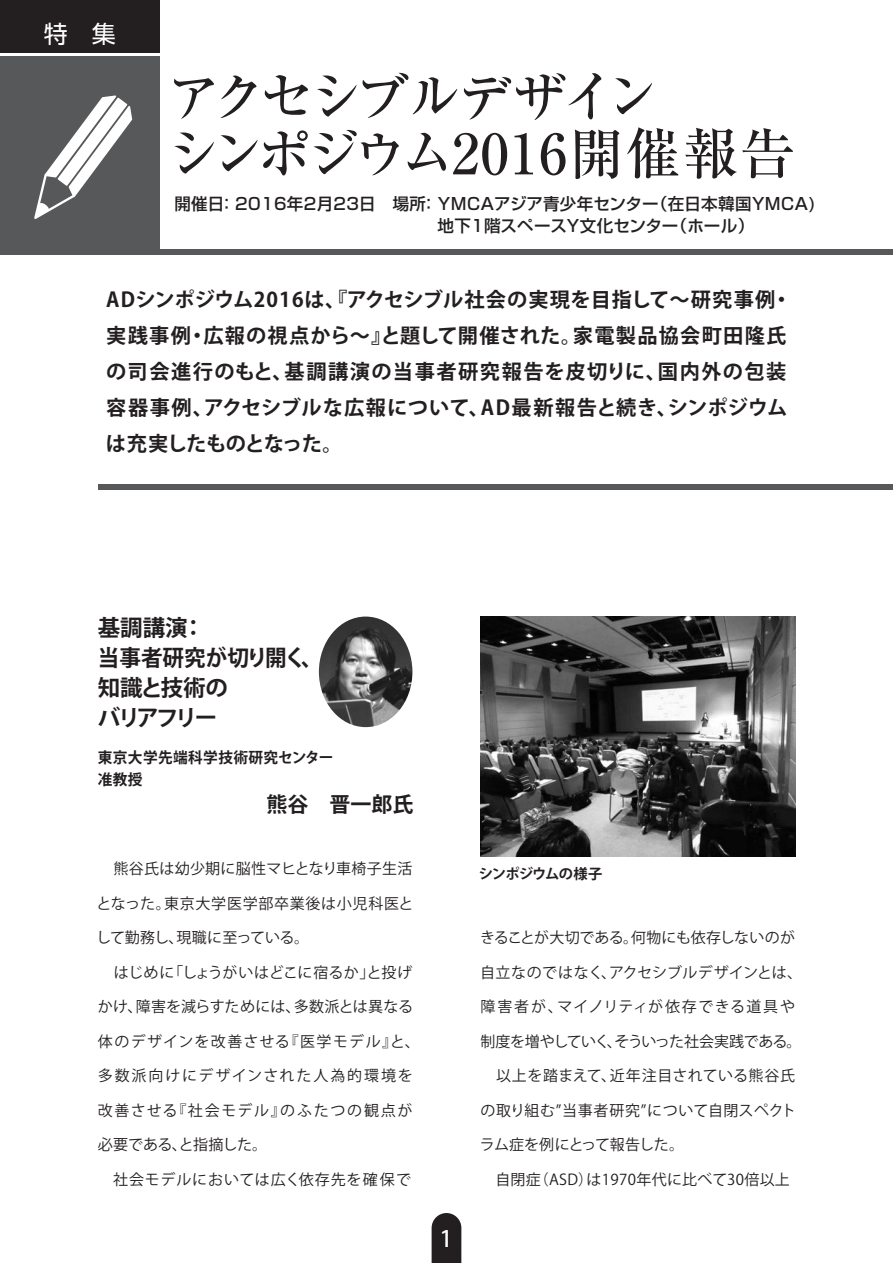
<style>
.page{position:relative;width:893px;height:1263px;background:#fff}
.page>*{position:absolute;margin:0;border:0;box-sizing:border-box;transform-origin:0 0}
.t1{font:500 55.5px/57px "Ryumin Pro";letter-spacing:-.09em;color:#231f20}
.t2{font:24px "Shin Go Pro";color:#fff}
.t3{font:700 22.5px/30px "Koz Go Pro";letter-spacing:-.005em;color:#231f20}
.t4{font:500 22.5px "Koz Go Pro";color:#fff}
.t5{font:700 21px "Koz Go Pro";color:#231f20}
.t6{font:700 20.25px/36px "Koz Go Pro";letter-spacing:.05em;color:#231f20}
.t7{font:500 16.5px/22.5px "Shin Go Pro";letter-spacing:.005em;color:#231f20}
.t8{font:15px "Koz Go Pro";letter-spacing:.02em;color:#231f20}
.t9{font:15px "Koz Go Pro";letter-spacing:-.015em;color:#231f20}
.t10{font:15px "Koz Go Pro";letter-spacing:-.03em;color:#231f20}
.t11{font:15px "Koz Go Pro";letter-spacing:-.01em;color:#231f20}
.t12{font:15px "Koz Go Pro";letter-spacing:.045em;color:#231f20}
.t13{font:15px "Koz Go Pro";letter-spacing:.085em;color:#231f20}
.t14{font:15px "Koz Go Pro";letter-spacing:.115em;color:#231f20}
.t15{font:15px "Koz Go Pro";letter-spacing:.095em;color:#231f20}
.t16{font:15px "Koz Go Pro";letter-spacing:.13em;color:#231f20}
.t17{font:15px "Koz Go Pro";letter-spacing:.06em;color:#231f20}
.t18{font:700 15px/22.5px "Koz Go Pro";letter-spacing:.025em;color:#231f20}
.t19{font:15px "Koz Go Pro";letter-spacing:-.02em;color:#231f20}
.t20{font:700 14.25px "Koz Go Pro";letter-spacing:-.045em;color:#231f20}
</style>
<div class="page">
<img style="left:481px;top:616px;width:314px;height:240px">
<img style="left:319px;top:616px;width:93px;height:111px">
<div style="left:99px;top:485px;width:794px;height:5px;background:#57585a"></div>
<svg style="left:432px;top:1213px;width:29px;height:50px"></svg>
<div style="left:0;top:250px;width:893px;height:5px;background:#57585a"></div>
<div style="left:0;top:0;width:159px;height:53px;background:#231f20"></div>
<div style="left:0;top:56px;width:159px;height:199px;background:#57585a"></div>
<svg style="left:34px;top:95px;width:98px;height:124px"></svg>
<p class="t2" style="left:44px;top:14px;width:73px">特　集</p>
<h1 class="t1" style="left:165px;top:64px;width:632px">アクセシブルデザイン<br>シンポジウム2016開催報告</h1>
<p class="t7" style="left:438px;top:190px;width:380px;text-indent:-263px">開催日： 2016年2月23日　場所： ＹＭＣＡアジア青少年センター（在日本韓国ＹＭＣＡ)地下１階スペースＹ文化センター（ホール）</p>
<p class="t6" style="left:106px;top:283px;width:687px">ADシンポジウム2016は、『アクセシブル社会の実現を目指して～研究事例・実践事例・広報の視点から～』と題して開催された。家電製品協会町田隆氏の司会進行のもと、基調講演の当事者研究報告を皮切りに、国内外の包装容器事例、アクセシブルな広報について、AD最新報告と続き、シンポジウムは充実したものとなった。</p>
<p class="t3" style="left:98px;top:614px;width:227px">基調講演：<br>当事者研究が切り開く、知識と技術の<br>バリアフリー</p>
<p class="t18" style="left:98px;top:747px;width:237px">東京大学先端科学技術研究センター准教授</p>
<p class="t5" style="left:267px;top:791px;width:148px">熊谷　晋一郎氏</p>
<p class="t8" style="left:113px;top:859px;width:301px">熊谷氏は幼少期に脳性マヒとなり車椅子生活</p>
<p class="t12" style="left:97px;top:894px;width:318px">となった。東京大学医学部卒業後は小児科医と</p>
<p class="t9" style="left:96px;top:928px;width:214px">して勤務し、現職に至っている。</p>
<p class="t11" style="left:98px;top:963px;width:316px">　はじめに「しょうがいはどこに宿るか」と投げ</p>
<p class="t8" style="left:98px;top:997px;width:317px">かけ、障害を減らすためには、多数派とは異なる</p>
<p class="t13" style="left:98px;top:1032px;width:323px">体のデザインを改善させる『医学モデル』と、</p>
<p class="t16" style="left:98px;top:1066px;width:316px">多数派向けにデザインされた人為的環境を</p>
<p class="t14" style="left:98px;top:1101px;width:316px">改善させる『社会モデル』のふたつの観点が</p>
<p class="t9" style="left:98px;top:1135px;width:171px">必要である、と指摘した。</p>
<p class="t17" style="left:113px;top:1170px;width:300px">社会モデルにおいては広く依存先を確保で</p>
<p class="t4" style="left:440px;top:1224px;width:14px">1</p>
<p class="t20" style="left:479px;top:864px;width:125px">シンポジウムの様子</p>
<p class="t9" style="left:480px;top:928px;width:316px">きることが大切である。何物にも依存しないのが</p>
<p class="t8" style="left:480px;top:962px;width:324px">自立なのではなく、アクセシブルデザインとは、</p>
<p class="t15" style="left:480px;top:997px;width:316px">障害者が、マイノリティが依存できる道具や</p>
<p class="t10" style="left:480px;top:1031px;width:322px">制度を増やしていく、そういった社会実践である。</p>
<p class="t8" style="left:480px;top:1066px;width:316px">　以上を踏まえて、近年注目されている熊谷氏</p>
<p class="t8" style="left:480px;top:1100px;width:317px">の取り組む”当事者研究”について自閉スペクト</p>
<p class="t19" style="left:480px;top:1135px;width:206px">ラム症を例にとって報告した。</p>
<p class="t8" style="left:480px;top:1169px;width:311px">　自閉症（ASD）は1970年代に比べて30倍以上</p>
</div>
